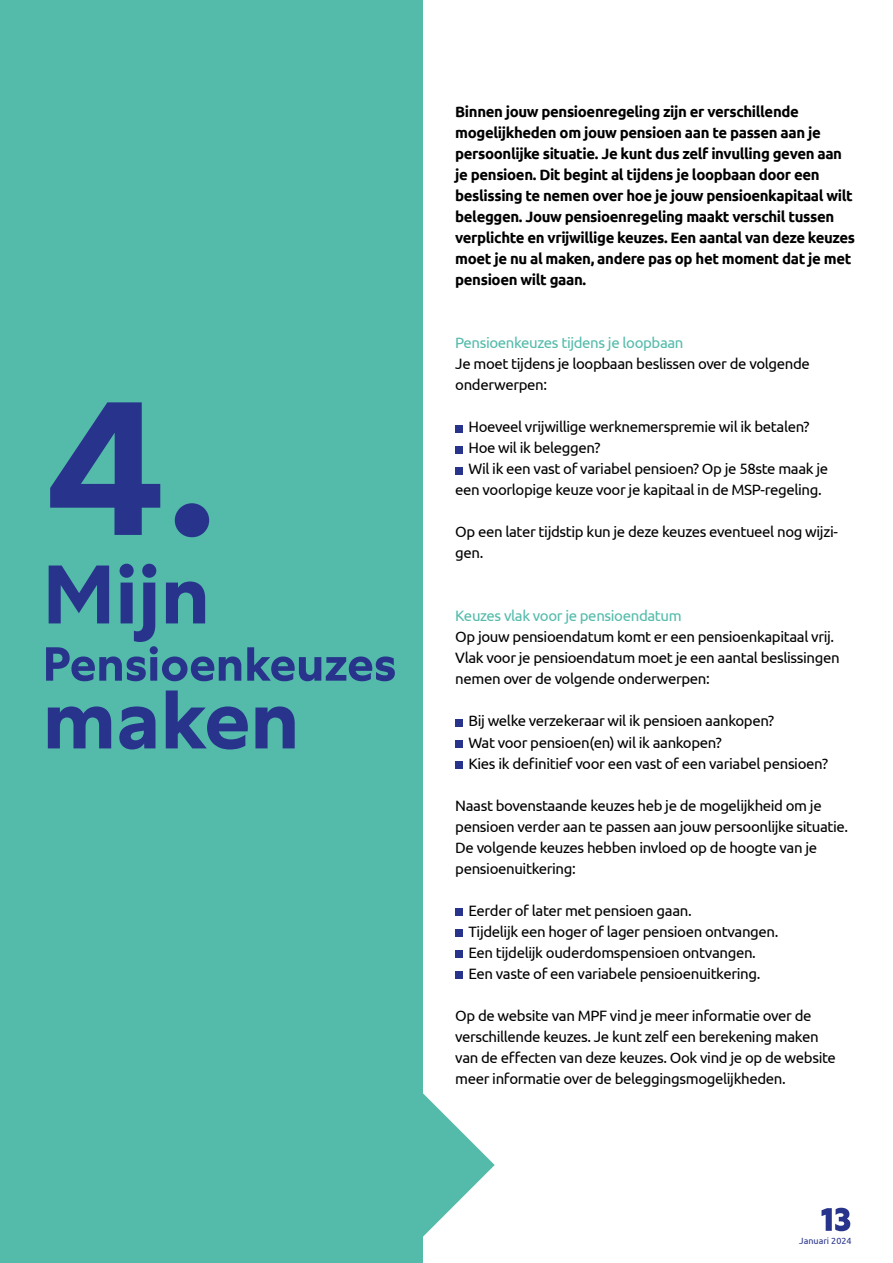
<style>
.page{position:relative;width:893px;height:1263px;background:#fff}
.page>*{position:absolute;margin:0;border:0;box-sizing:border-box;transform-origin:0 0}
.t1{font:15px/21px "Ubuntu";letter-spacing:-.025em;color:#000}
.t2{font:700 15px/21px "Ubuntu";letter-spacing:-.025em;color:#000}
.t3{font:15px "Ubuntu";letter-spacing:-.025em;color:#54bbab}
.t4{font:9px "Ubuntu";color:#28348b}
</style>
<div class="page">
<svg style="left:821px;top:1208px;width:29px;height:23px"></svg>
<div style="left:0;top:0;width:422px;height:1263px;background:#54bbab"></div>
<svg style="left:50px;top:402px;width:159px;height:135px"></svg>
<svg style="left:46px;top:564px;width:349px;height:117px"></svg>
<svg style="left:48px;top:706px;width:107px;height:43px"></svg>
<svg style="left:166px;top:690px;width:82px;height:59px"></svg>
<svg style="left:255px;top:706px;width:40px;height:42px"></svg>
<svg style="left:422px;top:1093px;width:73px;height:144px"></svg>
<div style="left:455px;top:425px;width:8px;height:7px;background:#28348b"></div>
<div style="left:455px;top:446px;width:8px;height:7px;background:#28348b"></div>
<div style="left:455px;top:467px;width:8px;height:7px;background:#28348b"></div>
<div style="left:455px;top:719px;width:8px;height:7px;background:#28348b"></div>
<div style="left:455px;top:740px;width:8px;height:7px;background:#28348b"></div>
<div style="left:455px;top:761px;width:8px;height:7px;background:#28348b"></div>
<div style="left:455px;top:908px;width:8px;height:7px;background:#28348b"></div>
<div style="left:455px;top:929px;width:8px;height:7px;background:#28348b"></div>
<div style="left:455px;top:950px;width:8px;height:7px;background:#28348b"></div>
<div style="left:455px;top:971px;width:8px;height:7px;background:#28348b"></div>
<p class="t2" style="left:455px;top:101px;width:401px">Binnen jouw pensioenregeling zijn er verschillende mogelijkheden om jouw pensioen aan te passen aan je persoonlijke situatie. Je kunt dus zelf invulling geven aan je pensioen. Dit begint al tijdens je loopbaan door een beslissing te nemen over hoe je jouw pensioenkapitaal wilt beleggen. Jouw pensioenregeling maakt verschil tussen verplichte en vrijwillige keuzes. Een aantal van deze keuzes moet je nu al maken, andere pas op het moment dat je met pensioen wilt gaan.</p>
<p class="t3" style="left:455px;top:334px;width:230px">Pensioenkeuzes tijdens je loopbaan</p>
<p class="t1" style="left:455px;top:353px;width:356px">Je moet tijdens je loopbaan beslissen over de volgende onderwerpen:</p>
<p class="t1" style="left:468px;top:416px;width:343px">Hoeveel vrijwillige werknemerspremie wil ik betalen?</p>
<p class="t1" style="left:468px;top:437px;width:133px">Hoe wil ik beleggen?</p>
<p class="t1" style="left:468px;top:458px;width:361px">Wil ik een vast of variabel pensioen? Op je 58ste maak je</p>
<p class="t1" style="left:455px;top:479px;width:368px">een voorlopige keuze voor je kapitaal in de MSP-regeling.</p>
<p class="t1" style="left:455px;top:521px;width:384px">Op een later tijdstip kun je deze keuzes eventueel nog wijzi&shy;gen.</p>
<p class="t3" style="left:455px;top:607px;width:228px">Keuzes vlak voor je pensioendatum</p>
<p class="t1" style="left:455px;top:626px;width:386px">Op jouw pensioendatum komt er een pensioenkapitaal vrij.<br>Vlak voor je pensioendatum moet je een aantal beslissingen nemen over de volgende onderwerpen:</p>
<p class="t1" style="left:468px;top:710px;width:361px">Bij welke verzekeraar wil ik pensioen aankopen?<br>Wat voor pensioen(en) wil ik aankopen?<br>Kies ik definitief voor een vast of een variabel pensioen?</p>
<p class="t1" style="left:455px;top:794px;width:395px">Naast bovenstaande keuzes heb je de mogelijkheid om je pensioen verder aan te passen aan jouw persoonlijke situatie.<br>De volgende keuzes hebben invloed op de hoogte van je pensioenuitkering:</p>
<p class="t1" style="left:468px;top:899px;width:311px">Eerder of later met pensioen gaan.<br>Tijdelijk een hoger of lager pensioen ontvangen.<br>Een tijdelijk ouderdomspensioen ontvangen.<br>Een vaste of een variabele pensioenuitkering.</p>
<p class="t1" style="left:455px;top:1004px;width:382px">Op de website van MPF vind je meer informatie over de verschillende keuzes. Je kunt zelf een berekening maken van de effecten van deze keuzes. Ook vind je op de website meer informatie over de beleggingsmogelijkheden.</p>
<p class="t4" style="left:799px;top:1235px;width:54px">Januari 2024</p>
</div>
